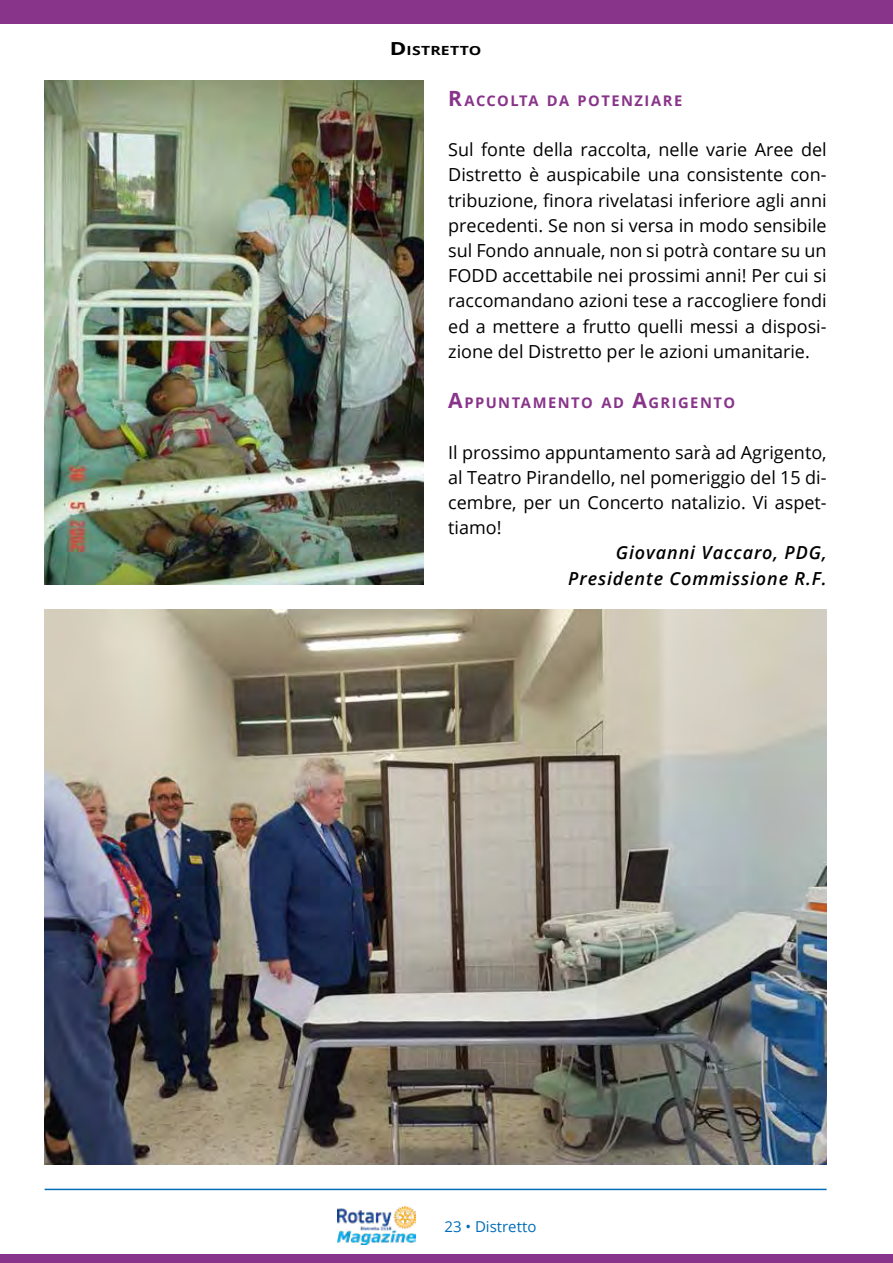
<style>
.page{position:relative;width:893px;height:1263px;background:#fff}
.page>*{position:absolute;margin:0;border:0;box-sizing:border-box;transform-origin:0 0}
.t1{font:18px/25.2px "Open Sans";color:#000;text-align:justify}
.t2{font:italic 600 18px "Open Sans";letter-spacing:.05em;color:#000}
.t3{font:15px "Open Sans";color:#006db8}
.t4{font:700 14.7px "Open Sans";color:#88348a}
.t5{font:700 12.6px "Open Sans";color:#000;scale:1.25 1}
.s1{font-size:18px}
.s2{font-size:21px}
</style>
<div class="page">
<img style="left:337px;top:1206px;width:79px;height:39px">
<hr style="left:45px;top:1189px;width:782px;height:1px;background:#006db8">
<div style="left:0;top:1254px;width:893px;height:9px;background:#88348a"></div>
<div style="left:0;top:0;width:893px;height:23px;background:#88348a"></div>
<img style="left:45px;top:610px;width:782px;height:554px">
<img style="left:45px;top:80px;width:378px;height:504px">
<p class="t5" style="left:390px;top:42px;width:22px"><span class="s1">D</span>ISTRETTO</p>
<p class="t4" style="left:448px;top:90px;width:28px"><span class="s2">R</span>ACCOLTA</p>
<p class="t4" style="left:547px;top:90px;width:12px">DA</p>
<p class="t4" style="left:578px;top:90px;width:12px">POTEN</p>
<p class="t4" style="left:635px;top:90px;width:20px">ZIARE</p>
<p class="t1" style="left:448px;top:136px;width:380px">Sul fonte della raccolta, nelle varie Aree del Distretto è auspicabile una consistente con&shy;tribuzione, finora rivelatasi inferiore agli anni precedenti. Se non si versa in modo sensibile sul Fondo annuale, non si potrà contare su un FODD accettabile nei prossimi anni! Per cui si raccomandano azioni tese a raccogliere fondi ed a mettere a frutto quelli messi a disposi&shy;zione del Distretto per le azioni umanitarie.</p>
<p class="t4" style="left:448px;top:392px;width:29px"><span class="s2">A</span>PPUNTAMENTO</p>
<p class="t4" style="left:601px;top:392px;width:59px">AD <span class="s2">A</span>GRIGENTO</p>
<p class="t1" style="left:448px;top:439px;width:380px">Il prossimo appuntamento sarà ad Agrigento,</p>
<p class="t1" style="left:448px;top:464px;width:380px">al Teatro Pirandello, nel pomeriggio del 15 di-</p>
<p class="t1" style="left:448px;top:489px;width:380px">cembre, per un Concerto natalizio. Vi aspet-</p>
<p class="t1" style="left:448px;top:514px;width:55px">tiamo!</p>
<p class="t2" style="left:616px;top:540px;width:212px">Giovanni Vaccaro, PDG,</p>
<p class="t2" style="left:568px;top:566px;width:260px">Presidente Commissione R.F.</p>
<p class="t3" style="left:444px;top:1216px;width:93px">23 • Distretto</p>
</div>
